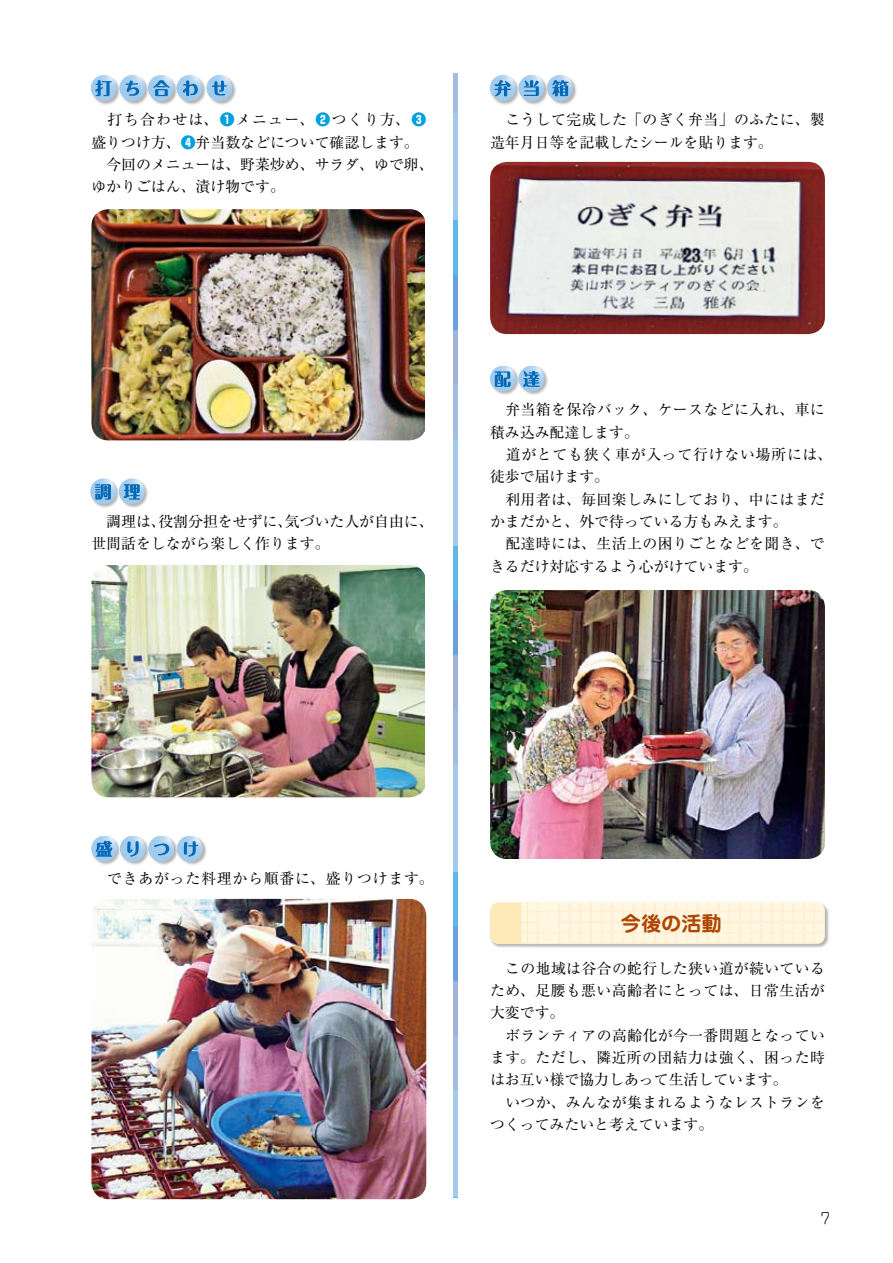
<style>
.page{position:relative;width:893px;height:1263px;background:#fff}
.page>*{position:absolute;margin:0;border:0;box-sizing:border-box;transform-origin:0 0}
.t1{font:700 20.25px "Jun 501 Pro";color:#af4500}
.t2{font:14.85px/22.4px "Ryumin Pro";letter-spacing:.025em;color:#000}
.t3{font:14.85px/22.4px "Ryumin Pro";color:#000}
.t4{font:14.85px/22.4px "Ryumin Pro";letter-spacing:.05em;color:#000}
.t5{font:14.85px "Ryumin Pro";letter-spacing:.055em;color:#000}
.s1{font-family:"Shin Go Pro";font-weight:800;color:#009fde}
</style>
<div class="page">
<div style="left:453px;top:1143px;width:5px;height:54px;background:#a1cbec"></div>
<div style="left:453px;top:817px;width:5px;height:55px;background:#a1cbec"></div>
<div style="left:453px;top:492px;width:5px;height:54px;background:#a1cbec"></div>
<div style="left:453px;top:166px;width:5px;height:55px;background:#a1cbec"></div>
<div style="left:453px;top:872px;width:5px;height:54px;background:#5eb7e7"></div>
<div style="left:453px;top:546px;width:5px;height:55px;background:#5eb7e7"></div>
<div style="left:453px;top:221px;width:5px;height:54px;background:#5eb7e7"></div>
<div style="left:453px;top:926px;width:5px;height:55px;background:#69a2d8"></div>
<div style="left:453px;top:601px;width:5px;height:54px;background:#69a2d8"></div>
<div style="left:453px;top:275px;width:5px;height:55px;background:#69a2d8"></div>
<div style="left:453px;top:981px;width:5px;height:54px;background:#9eb2db"></div>
<div style="left:453px;top:655px;width:5px;height:55px;background:#9eb2db"></div>
<div style="left:453px;top:330px;width:5px;height:54px;background:#9eb2db"></div>
<div style="left:453px;top:1035px;width:5px;height:55px;background:#a2bce2"></div>
<div style="left:453px;top:710px;width:5px;height:54px;background:#a2bce2"></div>
<div style="left:453px;top:384px;width:5px;height:55px;background:#a2bce2"></div>
<div style="left:453px;top:74px;width:5px;height:39px;background:#a2bce2"></div>
<div style="left:453px;top:1090px;width:5px;height:54px;background:#a1cbec"></div>
<div style="left:453px;top:764px;width:5px;height:55px;background:#a1cbec"></div>
<div style="left:453px;top:439px;width:5px;height:54px;background:#a1cbec"></div>
<div style="left:453px;top:113px;width:5px;height:55px;background:#a1cbec"></div>
<div style="left:489px;top:901px;width:341px;height:49px;background:#000;opacity:.3"></div>
<svg style="left:490px;top:902px;width:335px;height:42px;background:#fef2d6"></svg>
<svg style="left:521px;top:903px;width:38px;height:41px"></svg>
<img style="left:540px;top:927px;width:285px;height:17px">
<div style="left:90px;top:74px;width:147px;height:32px;background:#000;opacity:.3"></div>
<svg style="left:91px;top:75px;width:26px;height:26px"></svg>
<svg style="left:120px;top:75px;width:25px;height:26px"></svg>
<svg style="left:148px;top:75px;width:26px;height:26px"></svg>
<svg style="left:177px;top:75px;width:25px;height:26px"></svg>
<svg style="left:207px;top:75px;width:25px;height:26px"></svg>
<svg style="left:95px;top:80px;width:17px;height:16px"></svg>
<svg style="left:126px;top:81px;width:13px;height:15px"></svg>
<svg style="left:153px;top:80px;width:17px;height:16px"></svg>
<svg style="left:183px;top:80px;width:15px;height:16px"></svg>
<svg style="left:212px;top:81px;width:15px;height:14px"></svg>
<img style="left:91px;top:209px;width:333px;height:231px">
<img style="left:91px;top:565px;width:333px;height:232px">
<img style="left:91px;top:899px;width:335px;height:300px;border-radius:17px">
<img style="left:490px;top:162px;width:335px;height:172px">
<img style="left:490px;top:590px;width:335px;height:269px;border-radius:17px">
<div style="left:90px;top:478px;width:60px;height:32px;background:#000;opacity:.3"></div>
<svg style="left:90px;top:479px;width:26px;height:25px"></svg>
<svg style="left:119px;top:479px;width:26px;height:25px"></svg>
<svg style="left:95px;top:484px;width:16px;height:16px"></svg>
<svg style="left:124px;top:484px;width:16px;height:16px"></svg>
<div style="left:90px;top:835px;width:118px;height:32px;background:#000;opacity:.3"></div>
<svg style="left:91px;top:836px;width:26px;height:25px"></svg>
<svg style="left:120px;top:836px;width:26px;height:25px"></svg>
<svg style="left:148px;top:836px;width:26px;height:25px"></svg>
<svg style="left:177px;top:836px;width:26px;height:25px"></svg>
<svg style="left:96px;top:841px;width:16px;height:16px"></svg>
<svg style="left:127px;top:841px;width:12px;height:16px"></svg>
<svg style="left:154px;top:843px;width:15px;height:12px"></svg>
<svg style="left:184px;top:841px;width:14px;height:16px"></svg>
<div style="left:489px;top:74px;width:89px;height:32px;background:#000;opacity:.3"></div>
<svg style="left:490px;top:75px;width:26px;height:26px"></svg>
<svg style="left:519px;top:75px;width:25px;height:26px"></svg>
<svg style="left:547px;top:75px;width:26px;height:26px"></svg>
<svg style="left:495px;top:80px;width:16px;height:16px"></svg>
<svg style="left:524px;top:80px;width:15px;height:16px"></svg>
<svg style="left:552px;top:80px;width:17px;height:16px"></svg>
<div style="left:489px;top:365px;width:61px;height:32px;background:#000;opacity:.3"></div>
<svg style="left:490px;top:366px;width:26px;height:25px"></svg>
<svg style="left:519px;top:366px;width:25px;height:25px"></svg>
<svg style="left:495px;top:371px;width:16px;height:16px"></svg>
<svg style="left:523px;top:371px;width:17px;height:16px"></svg>
<p class="t3" style="left:91px;top:108px;width:344px">　打ち合わせは、<span class="s1">❶</span>メニュー、<span class="s1">❷</span>つくり方、<span class="s1">❸</span>盛りつけ方、<span class="s1">❹</span>弁当数などについて確認します。　今回のメニューは、野菜炒め、サラダ、ゆで卵、ゆかりごはん、漬け物です。</p>
<p class="t3" style="left:490px;top:108px;width:336px;text-indent:15px">こうして完成した「のぎく弁当」のふたに、製造年月日等を記載したシールを貼ります。</p>
<p class="t3" style="left:91px;top:509px;width:344px;text-indent:15px">調理は、役割分担をせずに、気づいた人が自由に、世間話をしながら楽しく作ります。</p>
<p class="t2" style="left:490px;top:398px;width:336px;text-indent:15px">弁当箱を保冷バック、ケースなどに入れ、車に積み込み配達します。</p>
<p class="t4" style="left:490px;top:442px;width:344px;text-indent:16px">道がとても狭く車が入って行けない場所には、徒歩で届けます。</p>
<p class="t2" style="left:490px;top:487px;width:336px;text-indent:15px">利用者は、毎回楽しみにしており、中にはまだかまだかと、外で待っている方もみえます。</p>
<p class="t2" style="left:490px;top:532px;width:336px;text-indent:15px">配達時には、生活上の困りごとなどを聞き、できるだけ対応するよう心がけています。</p>
<p class="t5" style="left:107px;top:867px;width:328px">できあがった料理から順番に、盛りつけます。</p>
<h1 class="t1" style="left:621px;top:907px;width:102px">今後の活動</h1>
<p class="t2" style="left:490px;top:956px;width:336px;text-align:justify;text-indent:15px">この地域は谷合の蛇行した狭い道が続いているため、足腰も悪い高齢者にとっては、日常生活が大変です。</p>
<p class="t2" style="left:490px;top:1023px;width:336px;text-align:justify;text-indent:15px">ボランティアの高齢化が今一番問題となっています。ただし、隣近所の団結力は強く、困った時はお互い様で協力しあって生活しています。</p>
<p class="t2" style="left:490px;top:1090px;width:336px;text-indent:15px">いつか、みんなが集まれるようなレストランをつくってみたいと考えています。</p>
</div>
